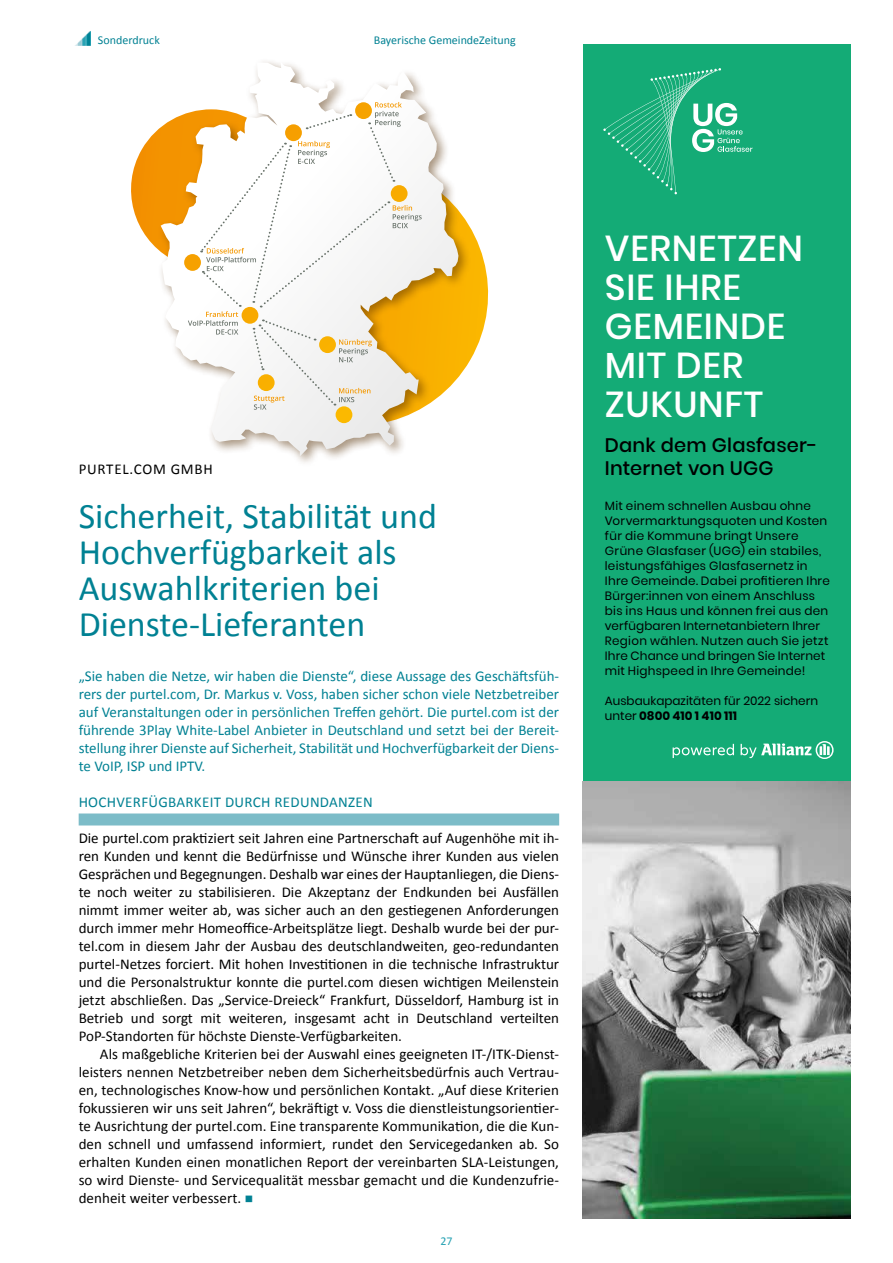
<style>
.page{position:relative;width:893px;height:1263px;background:#fff}
.page>*{position:absolute;margin:0;border:0;box-sizing:border-box;transform-origin:0 0}
.t1{font:36px/36px "Calibri";color:#008193}
.t2{font:500 36px/39px "Poppins";letter-spacing:.02em;color:#fff}
.t3{font:500 19.5px/22.5px "Poppins";letter-spacing:.01em;color:#000}
.t4{font:15px/18px "Calibri";color:#000;text-align:justify}
.t5{font:15px/18px "Calibri";color:#008193;text-align:justify}
.t6{font:15px "Calibri";letter-spacing:.02em;color:#008193}
.t7{font:15px "Calibri";letter-spacing:.05em;color:#000}
.t8{font:12px/15px "Poppins";letter-spacing:.02em;color:#000}
.t9{font:12px/15px "Poppins";color:#000}
.t10{font:12px "Calibri";color:#008193}
.t11{font:12px "Calibri";color:#27a2b3}
.s1{color:#008193}
.s2{font-weight:700}
</style>
<div class="page">
<div style="left:583px;top:45px;width:267px;height:1173px;background:#14ab76"></div>
<svg style="left:603px;top:68px;width:149px;height:126px"></svg>
<img style="left:583px;top:781px;width:267px;height:437px">
<svg style="left:673px;top:744px;width:61px;height:14px"></svg>
<svg style="left:741px;top:741px;width:93px;height:18px"></svg>
<div style="left:79px;top:813px;width:480px;height:12px;background:#7cbcc8"></div>
<img style="left:75px;top:31px;width:16px;height:15px">
<svg style="left:131px;top:130px;width:358px;height:227px"></svg>
<div style="left:157px;top:58px;width:315px;height:411px;background:#522c00;opacity:.5"></div>
<svg style="left:161px;top:62px;width:297px;height:395px"></svg>
<svg style="left:408px;top:102px;width:14px;height:308px"></svg>
<svg style="left:184px;top:102px;width:224px;height:321px"></svg>
<p class="t10" style="left:98px;top:32px;width:64px">Sonderdruck</p>
<p class="t10" style="left:374px;top:32px;width:143px">Bayerische GemeindeZeitung</p>
<p class="t7" style="left:79px;top:460px;width:136px">PURTEL.COM GMBH</p>
<h1 class="t1" style="left:79px;top:496px;width:360px">Sicherheit, Stabilität und<br>Hochverfügbarkeit als<br>Auswahlkriterien bei<br>Dienste-Lieferanten</h1>
<p class="t5" style="left:79px;top:666px;width:482px">„Sie haben die Netze, wir haben die Dienste“, diese Aussage des Geschäftsfüh&shy;rers der purtel.com, Dr. Markus v. Voss, haben sicher schon viele Netzbetreiber auf Veranstaltungen oder in persönlichen Treffen gehört. Die purtel.com ist der führende 3Play White-Label Anbieter in Deutschland und setzt bei der Bereit&shy;stellung ihrer Dienste auf Sicherheit, Stabilität und Hochverfügbarkeit der Diens&shy;te VoIP, ISP und IPTV.</p>
<p class="t6" style="left:79px;top:793px;width:296px">HOCHVERFÜGBARKEIT DURCH REDUNDANZEN</p>
<p class="t4" style="left:79px;top:828px;width:482px">Die purtel.com praktiziert seit Jahren eine Partnerschaft auf Augenhöhe mit ih&shy;ren Kunden und kennt die Bedürfnisse und Wünsche ihrer Kunden aus vielen Gesprächen und Begegnungen. Deshalb war eines der Hauptanliegen, die Diens&shy;te noch weiter zu stabilisieren. Die Akzeptanz der Endkunden bei Ausfällen nimmt immer weiter ab, was sicher auch an den gestiegenen Anforderungen durch immer mehr Homeoffice-Arbeitsplätze liegt. Deshalb wurde bei der pur&shy;tel.com in diesem Jahr der Ausbau des deutschlandweiten, geo-redundanten purtel-Netzes forciert. Mit hohen Investitionen in die technische Infrastruktur und die Personalstruktur konnte die purtel.com diesen wichtigen Meilenstein jetzt abschließen. Das „Service-Dreieck“ Frankfurt, Düsseldorf, Hamburg ist in Betrieb und sorgt mit weiteren, insgesamt acht in Deutschland verteilten PoP-Standorten für höchste Dienste-Verfügbarkeiten.</p>
<p class="t4" style="left:79px;top:1044px;width:482px;text-indent:21px">Als maßgebliche Kriterien bei der Auswahl eines geeigneten IT-/ITK-Dienst&shy;leisters nennen Netzbetreiber neben dem Sicherheitsbedürfnis auch Vertrau&shy;en, technologisches Know-how und persönlichen Kontakt. „Auf diese Kriterien fokussieren wir uns seit Jahren“, bekräftigt v. Voss die dienstleistungsorientier&shy;te Ausrichtung der purtel.com. Eine transparente Kommunikation, die die Kun&shy;den schnell und umfassend informiert, rundet den Servicegedanken ab. So erhalten Kunden einen monatlichen Report der vereinbarten SLA-Leistungen, so wird Dienste- und Servicequalität messbar gemacht und die Kundenzufrie&shy;denheit weiter verbessert. <span class="s1">■</span></p>
<p class="t5" style="left:352px;top:702px;width:6px">f</p>
<p class="t5" style="left:352px;top:702px;width:6px">f</p>
<p class="t4" style="left:243px;top:918px;width:14px">f</p>
<p class="t4" style="left:243px;top:918px;width:14px">f</p>
<p class="t11" style="left:440px;top:1234px;width:14px">27</p>
<h1 class="t2" style="left:605px;top:229px;width:200px">VERNETZEN<br>SIE IHRE<br>GEMEINDE<br>MIT DER<br>ZUKUNFT</h1>
<h2 class="t3" style="left:605px;top:434px;width:214px">Dank dem Glasfaser-<br>Internet von UGG</h2>
<p class="t8" style="left:605px;top:498px;width:226px">Mit einem schnellen Ausbau ohne Vorvermarktungsquoten und Kosten für die Kommune bringt Unsere Grüne Glasfaser (UGG) ein stabiles, leistungsfähiges Glasfasernetz in Ihre Gemeinde. Dabei profitieren Ihre Bürger:innen von einem Anschluss bis ins Haus und können frei aus den verfügbaren Internetanbietern Ihrer Region wählen. Nutzen auch Sie jetzt Ihre Chance und bringen Sie Internet mit Highspeed in Ihre Gemeinde!</p>
<p class="t9" style="left:605px;top:693px;width:215px">Ausbaukapazitäten für 2022 sichern unter <span class="s2">0800 410 1 410 111</span></p>
</div>
